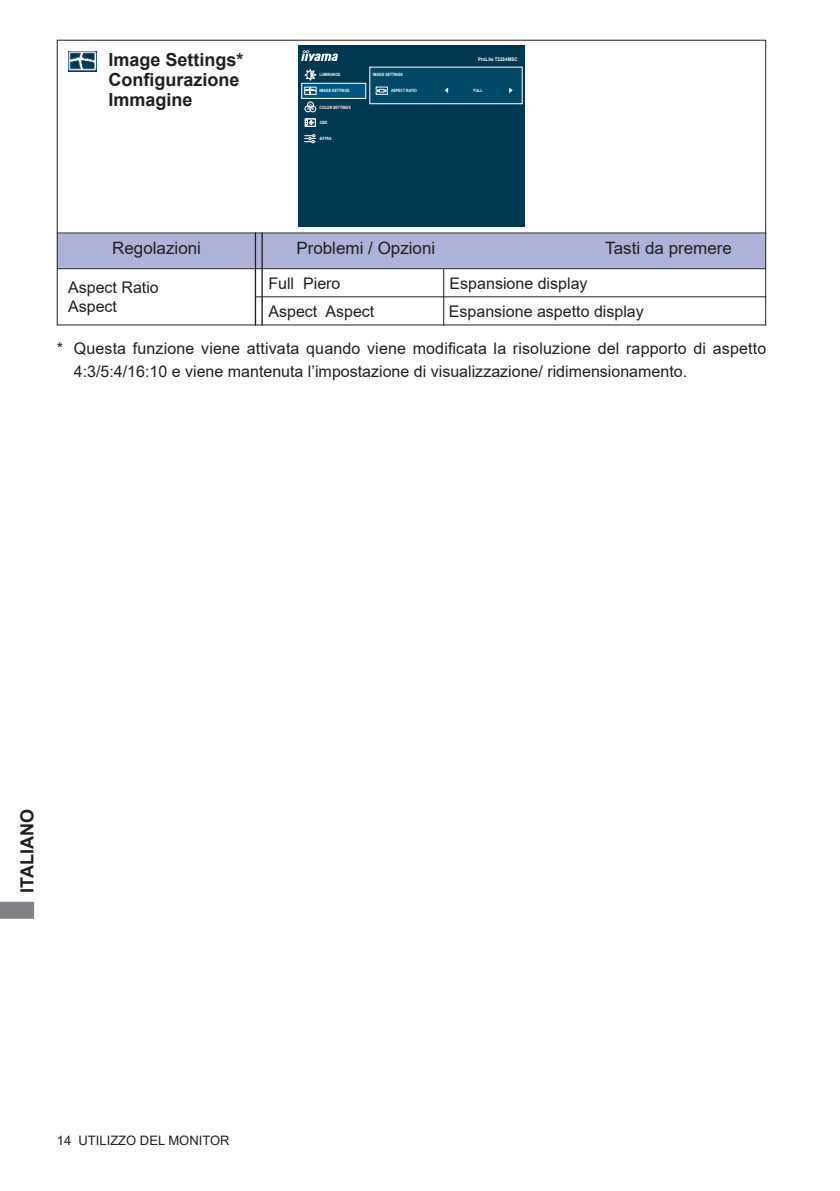
<style>
.page{position:relative;width:840px;height:1191px;background:#fff}
.page>*{position:absolute;margin:0;border:0;box-sizing:border-box;transform-origin:0 0}
.t1{font:700 18px/19.8px "Arial";color:#231f20}
.t2{font:17px "Arial";color:#231f20}
.t3{font:16px/18.4px "Arial";color:#231f20}
.t4{font:13px "Arial";color:#231f20}
.t5{font:700 5px "Arial";color:#fff;scale:.9 1}
.t6{font:700 4.4px "Arial";color:#fff;scale:.8 1}
</style>
<div class="page">
<svg style="left:0;top:901px;width:34px;height:17px"></svg>
<div style="left:57px;top:234px;width:708px;height:34px;background:#aeb2d8"></div>
<hr style="left:57px;top:268px;width:708px;height:1px;background:#231f20">
<hr style="left:57px;top:232px;width:708px;height:1px;background:#231f20">
<hr style="left:255px;top:232px;width:1px;height:93px;background:#231f20">
<hr style="left:261px;top:232px;width:2px;height:93px;background:#231f20">
<hr style="left:255px;top:296px;width:510px;height:1px;background:#231f20">
<hr style="left:443px;top:269px;width:1px;height:56px;background:#231f20">
<img style="left:68px;top:51px;width:28px;height:20px">
<div style="left:297px;top:45px;width:227px;height:182px;background:#003852"></div>
<div style="left:301px;top:83px;width:64px;height:15px;background:#005781"></div>
<div style="left:301px;top:83px;width:65px;height:16px;border:1px solid #fff"></div>
<div style="left:369px;top:67px;width:153px;height:37px;background:#004867"></div>
<svg style="left:301px;top:50px;width:37px;height:11px"></svg>
<svg style="left:305px;top:69px;width:11px;height:11px"></svg>
<div style="left:304px;top:87px;width:12px;height:8px;border:1px solid #fff"></div>
<svg style="left:304px;top:87px;width:12px;height:7px"></svg>
<div style="left:309px;top:106px;width:7px;height:6px;border:1px solid #fff;border-radius:50%"></div>
<svg style="left:305px;top:102px;width:9px;height:10px"></svg>
<svg style="left:444px;top:87px;width:4px;height:6px"></svg>
<svg style="left:509px;top:88px;width:3px;height:5px"></svg>
<div style="left:375px;top:91px;width:12px;height:4px;border:1px solid #fff"></div>
<svg style="left:375px;top:87px;width:12px;height:5px"></svg>
<div style="left:307px;top:119px;width:8px;height:7px;border:1px solid #fff"></div>
<div style="left:304px;top:118px;width:12px;height:9px;border:1px solid #fff"></div>
<svg style="left:305px;top:119px;width:8px;height:7px"></svg>
<svg style="left:304px;top:134px;width:11px;height:9px"></svg>
<p class="t1" style="left:108px;top:50px;width:137px">Image Settings*<br>Configurazione<br>Immagine</p>
<p class="t6" style="left:319px;top:72px;width:28px">LUMINANCE</p>
<p class="t6" style="left:319px;top:88px;width:39px">IMAGE SETTINGS</p>
<p class="t6" style="left:319px;top:104px;width:40px">COLOR SETTINGS</p>
<p class="t6" style="left:319px;top:136px;width:16px">EXTRA</p>
<p class="t6" style="left:319px;top:120px;width:11px">OSD</p>
<p class="t5" style="left:478px;top:56px;width:45px">ProLite T2254MSC</p>
<p class="t6" style="left:372px;top:71px;width:39px">IMAGE SETTINGS</p>
<p class="t6" style="left:391px;top:87px;width:34px">ASPECT RATIO</p>
<p class="t6" style="left:473px;top:87px;width:13px">FULL</p>
<p class="t2" style="left:112px;top:237px;width:90px">Regolazioni</p>
<p class="t2" style="left:296px;top:237px;width:140px">Problemi / Opzioni</p>
<p class="t2" style="left:605px;top:237px;width:128px">Tasti da premere</p>
<p class="t3" style="left:68px;top:278px;width:92px">Aspect Ratio<br>Aspect</p>
<p class="t3" style="left:268px;top:274px;width:74px">Full Piero</p>
<p class="t3" style="left:449px;top:274px;width:139px">Espansione display</p>
<p class="t3" style="left:268px;top:302px;width:107px">Aspect Aspect</p>
<p class="t3" style="left:448px;top:302px;width:196px">Espansione aspetto display</p>
<p class="t3" style="left:74px;top:337px;width:693px;line-height:22.6px;text-indent:-17px">* Questa funzione viene attivata quando viene modificata la risoluzione del rapporto di aspetto<br>4:3/5:4/16:10 e viene mantenuta l’impostazione di visualizzazione/ ridimensionamento.</p>
<p class="t1" style="left:17px;top:892px;width:85px;rotate:-90deg">ITALIANO</p>
<p class="t4" style="left:57px;top:1131px;width:174px">14 UTILIZZO DEL MONITOR</p>
</div>
